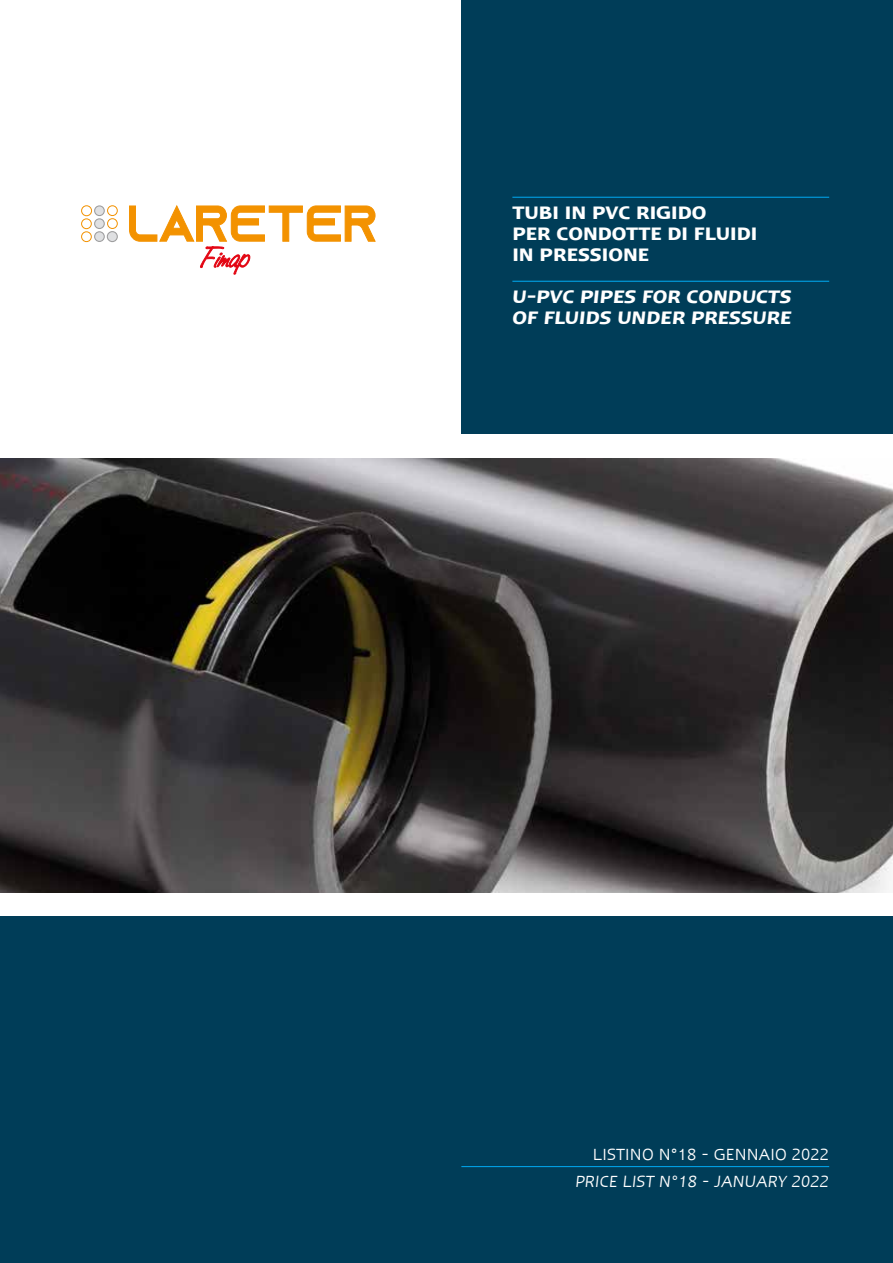
<style>
.page{position:relative;width:893px;height:1263px;background:#fff}
.page>*{position:absolute;margin:0;border:0;box-sizing:border-box;transform-origin:0 0}
.t1{font:600 21px/21px "Linotype Ergo";color:#fff}
.t2{font:italic 600 21px/21px "Linotype Ergo";color:#fff}
.t3{font:italic 18.75px "Linotype Ergo";letter-spacing:.01em;color:#fff}
.t4{font:18.75px "Linotype Ergo";letter-spacing:.01em;color:#fff}
</style>
<div class="page">
<div style="left:461px;top:0;width:432px;height:434px;background:#003d58"></div>
<hr style="left:512px;top:197px;width:317px;height:1px;background:#009fe3">
<hr style="left:512px;top:281px;width:317px;height:1px;background:#009fe3">
<img style="left:0;top:459px;width:893px;height:434px">
<div style="left:0;top:916px;width:893px;height:347px;background:#003d58"></div>
<hr style="left:461px;top:1166px;width:368px;height:1px;background:#009fe3">
<svg style="left:81px;top:205px;width:37px;height:37px"></svg>
<svg style="left:129px;top:205px;width:247px;height:70px"></svg>
<p class="t1" style="left:512px;top:202px;width:246px">TUBI IN PVC RIGIDO<br>PER CONDOTTE DI FLUIDI<br>IN PRESSIONE</p>
<p class="t2" style="left:512px;top:286px;width:281px">U-PVC PIPES FOR CONDUCTS<br>OF FLUIDS UNDER PRESSURE</p>
<p class="t4" style="left:593px;top:1144px;width:238px">LISTINO N°18 - GENNAIO 2022</p>
<p class="t3" style="left:575px;top:1171px;width:255px">PRICE LIST N°18 - JANUARY 2022</p>
</div>
